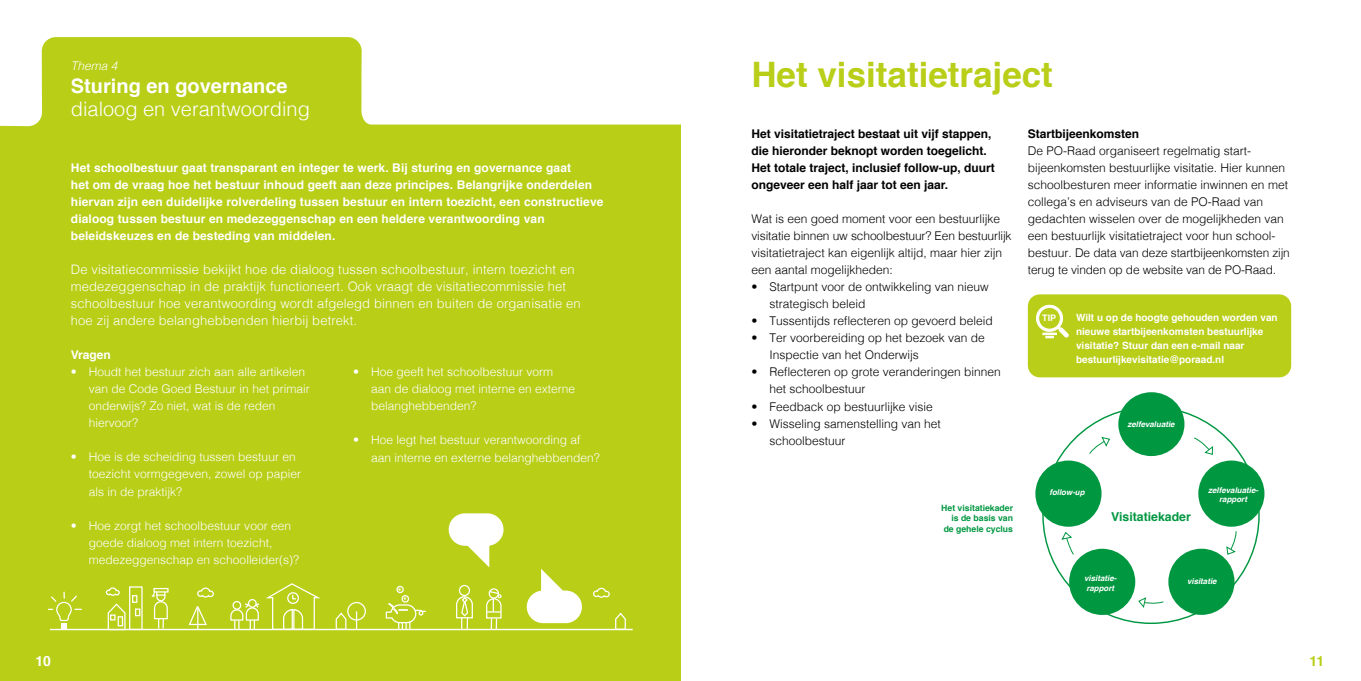
<style>
.page{position:relative;width:1361px;height:681px;background:#fff}
.page>*{position:absolute;margin:0;border:0;box-sizing:border-box;transform-origin:0 0}
.t1{font:700 35px "Helvetica";color:#b9ce18}
.t2{font:300 20px "Helvetica";color:#fff}
.t3{font:700 20px "Helvetica";color:#fff}
.t4{font:700 14px "Helvetica";color:#b9ce18}
.t5{font:700 14px "Helvetica";color:#fff}
.t6{font:300 13px/17px "Helvetica";letter-spacing:.01em;color:#fff}
.t7{font:700 12.3px "Helvetica";color:#009741}
.t8{font:300 12px/17px "Helvetica";color:#000}
.t9{font:300 12px/17px "Helvetica";color:#fff}
.t10{font:700 12px/17px "Helvetica";letter-spacing:.01em;color:#fff}
.t11{font:700 12px/17px "Helvetica";color:#000}
.t12{font:italic 300 12px "Helvetica";color:#fff}
.t13{font:700 10px/14px "Helvetica";color:#fff}
.t14{font:700 9px "Helvetica";color:#fff}
.t15{font:700 8.7px/10.4px "Helvetica";color:#009741;text-align:right}
.t16{font:italic 700 7.9px/9.5px "Helvetica";color:#fff;text-align:center}
.t17{font:700 4.6px "Myriad Pro";color:#fff}
</style>
<div class="page">
<div style="left:0;top:0;width:681px;height:680px;background:#b8ce17"></div>
<svg style="left:197px;top:587px;width:17px;height:11px"></svg>
<svg style="left:105px;top:586px;width:38px;height:42px"></svg>
<svg style="left:335px;top:612px;width:12px;height:16px"></svg>
<svg style="left:615px;top:612px;width:11px;height:16px"></svg>
<div style="left:347px;top:601px;width:19px;height:19px;border:1px solid #fff;border-radius:50%"></div>
<svg style="left:356px;top:611px;width:1px;height:17px"></svg>
<svg style="left:188px;top:606px;width:19px;height:22px"></svg>
<svg style="left:593px;top:587px;width:17px;height:11px"></svg>
<svg style="left:48px;top:592px;width:33px;height:35px"></svg>
<div style="left:459px;top:584px;width:11px;height:12px;border:1px solid #fff;border-radius:50%"></div>
<svg style="left:456px;top:595px;width:17px;height:33px"></svg>
<svg style="left:151px;top:592px;width:17px;height:36px"></svg>
<div style="left:156px;top:590px;width:9px;height:5px;border:1px solid #fff"></div>
<div style="left:153px;top:587px;width:16px;height:5px;border:1px solid #fff"></div>
<div style="left:489px;top:588px;width:10px;height:10px;border:1px solid #fff;border-radius:50%"></div>
<svg style="left:486px;top:590px;width:16px;height:38px"></svg>
<div style="left:528px;top:591px;width:53px;height:30px;background:#fff;border-radius:15px"></div>
<div style="left:527px;top:590px;width:55px;height:33px;border:2px solid #fff;border-radius:15px"></div>
<div style="left:450px;top:514px;width:52px;height:30px;background:#fff;border-radius:15px"></div>
<div style="left:449px;top:513px;width:54px;height:32px;border:2px solid #fff;border-radius:15px"></div>
<hr style="left:50px;top:628px;width:583px;height:2px;background:#fff">
<svg style="left:230px;top:583px;width:90px;height:46px"></svg>
<div style="left:396px;top:585px;width:8px;height:8px;border:1px solid #fff;border-radius:50%"></div>
<svg style="left:380px;top:593px;width:47px;height:36px"></svg>
<div style="left:1028px;top:294px;width:263px;height:83px;background:#b9ce18;border-radius:12px"></div>
<svg style="left:1036px;top:304px;width:33px;height:34px"></svg>
<div style="left:1198px;top:460px;width:66px;height:66px;background:#009741;border-radius:50%"></div>
<div style="left:1168px;top:548px;width:66px;height:66px;background:#009741;border-radius:50%"></div>
<div style="left:1069px;top:548px;width:66px;height:66px;background:#009741;border-radius:50%"></div>
<div style="left:1035px;top:460px;width:66px;height:66px;background:#009741;border-radius:50%"></div>
<div style="left:1118px;top:392px;width:66px;height:64px;background:#009741;border-radius:50%"></div>
<svg style="left:1061px;top:532px;width:13px;height:23px"></svg>
<svg style="left:1089px;top:436px;width:21px;height:18px"></svg>
<svg style="left:1194px;top:437px;width:19px;height:18px"></svg>
<svg style="left:1226px;top:531px;width:11px;height:24px"></svg>
<svg style="left:1138px;top:597px;width:26px;height:11px"></svg>
<svg style="left:0;top:0;width:681px;height:126px;fill:#fff"></svg>
<p class="t12" style="left:71px;top:56px;width:48px">Thema 4</p>
<h2 class="t3" style="left:71px;top:70px;width:218px">Sturing en governance</h2>
<h2 class="t2" style="left:71px;top:92px;width:240px">dialoog en verantwoording</h2>
<p class="t10" style="left:71px;top:159px;width:534px">Het schoolbestuur gaat transparant en integer te werk. Bij sturing en governance gaat<br>het om de vraag hoe het bestuur inhoud geeft aan deze principes. Belangrijke onderdelen hiervan zijn een duidelijke rolverdeling tussen bestuur en intern toezicht, een constructieve dialoog tussen bestuur en medezeggenschap en een heldere verantwoording van beleidskeuzes en de besteding van middelen.</p>
<p class="t6" style="left:71px;top:260px;width:511px">De visitatiecommissie bekijkt hoe de dialoog tussen schoolbestuur, intern toezicht en medezeggenschap in de praktijk functioneert. Ook vraagt de visitatiecommissie het schoolbestuur hoe verantwoording wordt afgelegd binnen en buiten de organisatie en hoe zij andere belanghebbenden hierbij betrekt.</p>
<p class="t10" style="left:71px;top:346px;width:42px">Vragen</p>
<p class="t9" style="left:89px;top:362px;width:222px;text-indent:-18px">• Houdt het bestuur zich aan alle artikelen van de Code Goed Bestuur in het primair onderwijs? Zo niet, wat is de reden hiervoor?</p>
<p class="t9" style="left:89px;top:447px;width:214px;text-indent:-18px">• Hoe is de scheiding tussen bestuur en toezicht vormgegeven, zowel op papier als in de praktijk?</p>
<p class="t9" style="left:89px;top:515px;width:212px;text-indent:-18px">• Hoe zorgt het schoolbestuur voor een goede dialoog met intern toezicht, medezeggenschap en schoolleider(s)?</p>
<p class="t9" style="left:371px;top:362px;width:206px;text-indent:-18px">• Hoe geeft het schoolbestuur vorm aan de dialoog met interne en externe belanghebbenden?</p>
<p class="t9" style="left:371px;top:430px;width:230px;text-indent:-18px">• Hoe legt het bestuur verantwoording af aan interne en externe belanghebbenden?</p>
<p class="t17" style="left:398px;top:586px;width:4px">€</p>
<p class="t17" style="left:404px;top:595px;width:4px">€</p>
<p class="t5" style="left:35px;top:649px;width:17px">10</p>
<h1 class="t1" style="left:751px;top:46px;width:303px">Het visitatietraject</h1>
<p class="t11" style="left:751px;top:125px;width:245px">Het visitatietraject bestaat uit vijf stappen, die hieronder beknopt worden toegelicht.<br>Het totale traject, inclusief follow-up, duurt ongeveer een half jaar tot een jaar.</p>
<p class="t8" style="left:751px;top:209px;width:262px">Wat is een goed moment voor een bestuurlijke visitatie binnen uw schoolbestuur? Een bestuurlijk visitatietraject kan eigenlijk altijd, maar hier zijn een aantal mogelijkheden:</p>
<p class="t8" style="left:769px;top:277px;width:221px;text-indent:-18px">• Startpunt voor de ontwikkeling van nieuw strategisch beleid</p>
<p class="t8" style="left:751px;top:311px;width:243px">• Tussentijds reflecteren op gevoerd beleid</p>
<p class="t8" style="left:769px;top:328px;width:217px;text-indent:-18px">• Ter voorbereiding op het bezoek van de<br>Inspectie van het Onderwijs</p>
<p class="t8" style="left:769px;top:362px;width:233px;text-indent:-18px">• Reflecteren op grote veranderingen binnen het schoolbestuur</p>
<p class="t8" style="left:751px;top:396px;width:183px">• Feedback op bestuurlijke visie</p>
<p class="t8" style="left:769px;top:413px;width:173px;text-indent:-18px">• Wisseling samenstelling van het schoolbestuur</p>
<p class="t11" style="left:1028px;top:126px;width:113px">Startbijeenkomsten</p>
<p class="t8" style="left:1028px;top:142px;width:263px">De PO-Raad organiseert regelmatig start&shy;bijeenkomsten bestuurlijke visitatie. Hier kunnen schoolbesturen meer informatie inwinnen en met collega’s en adviseurs van de PO-Raad van gedachten wisselen over de mogelijkheden van een bestuurlijk visitatietraject voor hun school&shy;bestuur. De data van deze startbijeenkomsten zijn terug te vinden op de website van de PO-Raad.</p>
<p class="t14" style="left:1042px;top:311px;width:16px">TIP</p>
<p class="t13" style="left:1076px;top:311px;width:203px">Wilt u op de hoogte gehouden worden van nieuwe startbijeenkomsten bestuurlijke visitatie? Stuur dan een e-mail naar bestuurlijkevisitatie@poraad.nl</p>
<p class="t16" style="left:1127px;top:419px;width:49px">zelfevaluatie</p>
<p class="t15" style="left:941px;top:502px;width:73px">Het visitatiekader is de basis van de gehele cyclus</p>
<p class="t16" style="left:1049px;top:487px;width:37px">follow-up</p>
<p class="t7" style="left:1111px;top:506px;width:81px">Visitatiekader</p>
<p class="t16" style="left:1208px;top:485px;width:52px">zelfevaluatie&shy;rapport</p>
<p class="t16" style="left:1084px;top:573px;width:34px;text-align:left">visitatie&shy;rapport</p>
<p class="t16" style="left:1187px;top:576px;width:31px">visitatie</p>
<p class="t4" style="left:1309px;top:649px;width:16px">11</p>
</div>
